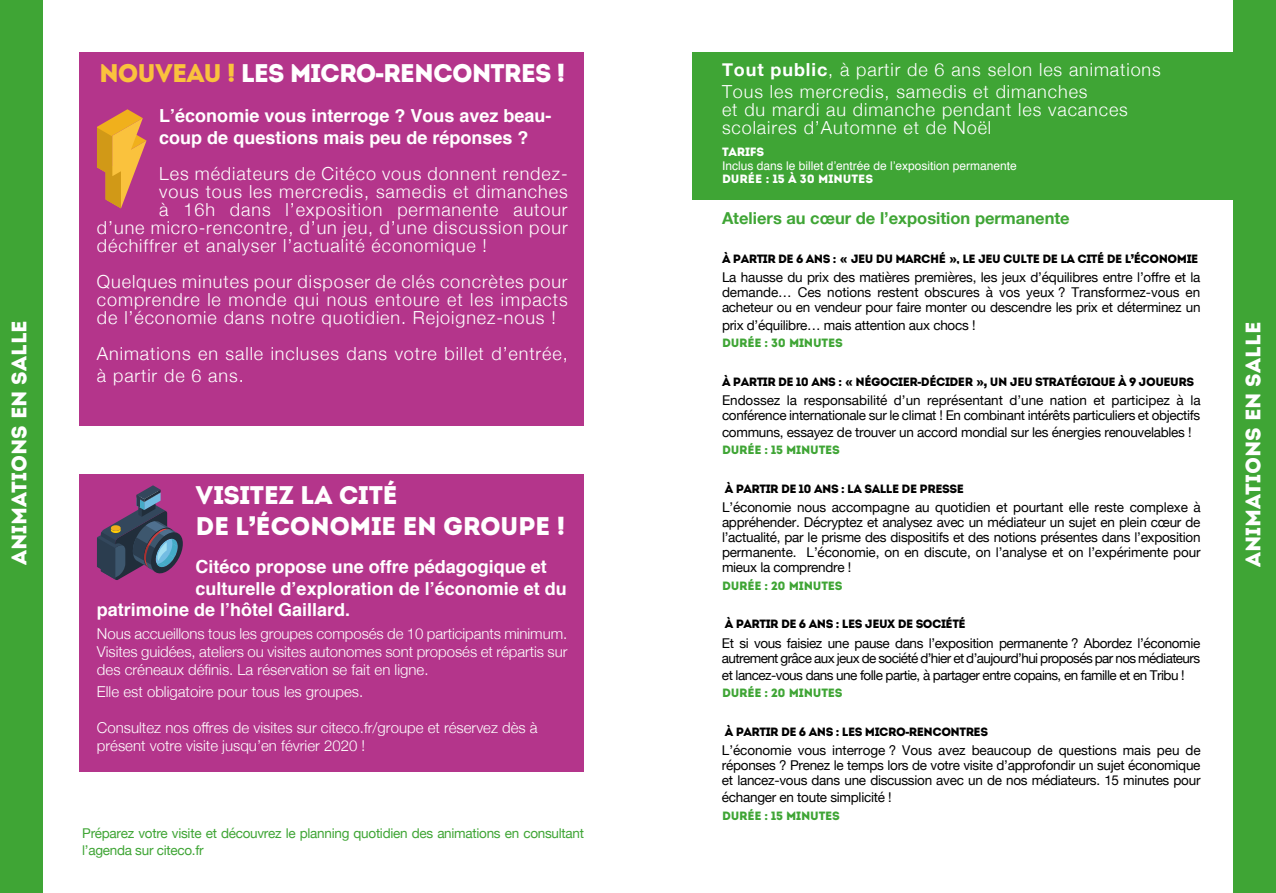
<style>
.page{position:relative;width:1276px;height:893px;background:#fff}
.page>*{position:absolute;margin:0;border:0;box-sizing:border-box;transform-origin:0 0}
.t1{font:25.5px/30.6px "Intro";letter-spacing:-.02em;color:#fff}
.t2{font:25.5px "Intro";letter-spacing:-.04em;color:#fff}
.t3{font:21px "Intro";color:#fff}
.t4{font:300 18px/18px "Helvetica Neue";letter-spacing:.05em;color:#fff}
.t5{font:700 18px/21.6px "Helvetica";color:#fff}
.t6{font:700 16.5px "Helvetica Neue";color:#3fa535}
.t7{font:300 15px/18px "Helvetica Neue";color:#fff;text-align:justify}
.t8{font:13.5px/15px "Helvetica Neue";letter-spacing:-.02em;color:#000;text-align:justify}
.t9{font:13.5px/15px "Helvetica Neue";letter-spacing:-.045em;color:#000}
.t10{font:13.5px/17.2px "Helvetica Neue";letter-spacing:-.02em;color:#3fa535}
.t11{font:13.5px "Helvetica Neue";letter-spacing:-.04em;color:#000}
.t12{font:12px "Intro";letter-spacing:-.04em;color:#000}
.t13{font:12px "Intro";letter-spacing:-.015em;color:#3fa535}
.t14{font:12px "Helvetica";color:#fff}
.t15{font:12px "Intro";color:#fff}
.s1{color:#fac23d}
.s2{font-family:"Arial";font-weight:900}
.s3{font-weight:700}
</style>
<div class="page">
<div style="left:1233px;top:0;width:43px;height:893px;background:#3fa535"></div>
<div style="left:692px;top:52px;width:573px;height:148px;background:#3fa535"></div>
<div style="left:80px;top:52px;width:504px;height:373px;background:#b4358b"></div>
<div style="left:80px;top:474px;width:504px;height:298px;background:#b4358b"></div>
<div style="left:0;top:0;width:43px;height:893px;background:#3fa535"></div>
<svg style="left:97px;top:109px;width:49px;height:99px"></svg>
<svg style="left:97px;top:485px;width:86px;height:95px"></svg>
<h2 class="t3" style="left:6px;top:565px;width:247px;rotate:-90deg">ANIMATIONS EN SALLE</h2>
<h1 class="t2" style="left:99px;top:58px;width:468px"><span class="s1">NOUVEAU !</span> LES MICRO<span class="s2">-</span>RENCONTRES !</h1>
<h3 class="t5" style="left:159px;top:105px;width:394px">L’économie vous interroge ? Vous avez beau&shy;coup de questions mais peu de réponses ?</h3>
<h3 class="t4" style="left:159px;top:163px;width:410px">Les médiateurs de Citéco vous donnent rendez-</h3>
<h3 class="t4" style="left:159px;top:181px;width:410px">vous tous les mercredis, samedis et dimanches</h3>
<h3 class="t4" style="left:159px;top:199px;width:410px">à 16h dans l’exposition permanente autour</h3>
<h3 class="t4" style="left:97px;top:217px;width:472px">d’une micro-rencontre, d’un jeu, d’une discussion pour</h3>
<h3 class="t4" style="left:97px;top:235px;width:391px">déchiffrer et analyser l’actualité économique !</h3>
<h3 class="t4" style="left:97px;top:271px;width:472px;text-align:justify">Quelques minutes pour disposer de clés concrètes pour comprendre le monde qui nous entoure et les impacts de l’économie dans notre quotidien. Rejoignez-nous !</h3>
<h3 class="t4" style="left:97px;top:341px;width:472px;line-height:22.5px">Animations en salle incluses dans votre billet d’entrée, à partir de 6 ans.</h3>
<h1 class="t1" style="left:196px;top:480px;width:371px">VISITEZ LA CITÉ<br>DE L<span class="s2">’</span>ÉCONOMIE EN GROUPE !</h1>
<h3 class="t5" style="left:196px;top:556px;width:353px">Citéco propose une offre pédagogique et</h3>
<h3 class="t5" style="left:196px;top:578px;width:373px">culturelle d’exploration de l’économie et du</h3>
<h3 class="t5" style="left:97px;top:599px;width:255px">patrimoine de l’hôtel Gaillard.</h3>
<p class="t7" style="left:97px;top:623px;width:472px">Nous accueillons tous les groupes composés de 10 participants minimum.<br>Visites guidées, ateliers ou visites autonomes sont proposés et répartis sur des créneaux définis. La réservation se fait en ligne.</p>
<p class="t7" style="left:97px;top:681px;width:268px">Elle est obligatoire pour tous les groupes.</p>
<p class="t7" style="left:97px;top:717px;width:442px">Consultez nos offres de visites sur citeco.fr/groupe et réservez dès à présent votre visite jusqu’en février 2020 !</p>
<p class="t10" style="left:82px;top:825px;width:503px">Préparez votre visite et découvrez le planning quotidien des animations en consultant l’agenda sur citeco.fr</p>
<h3 class="t4" style="left:722px;top:57px;width:440px;line-height:22.2px"><span class="s3">Tout public</span>, à partir de 6 ans selon les animations<br>Tous les mercredis, samedis et dimanches</h3>
<h3 class="t4" style="left:722px;top:100px;width:407px">et du mardi au dimanche pendant les vacances scolaires d’Automne et de Noël</h3>
<p class="t15" style="left:722px;top:145px;width:44px">TARIFS</p>
<p class="t14" style="left:722px;top:156px;width:296px">Inclus dans le billet d’entrée de l’exposition permanente</p>
<p class="t15" style="left:722px;top:172px;width:153px">DURÉE : 15 À 30 MINUTES</p>
<p class="t6" style="left:722px;top:206px;width:349px">Ateliers au cœur de l’exposition permanente</p>
<p class="t12" style="left:722px;top:252px;width:478px">À PARTIR DE 6 ANS : <span class="s2">«</span> JEU DU MARCHÉ <span class="s2">»</span>, LE JEU CULTE DE LA CITÉ DE L<span class="s2">’</span>ÉCONOMIE</p>
<p class="t8" style="left:722px;top:271px;width:480px">La hausse du prix des matières premières, les jeux d’équilibres entre l’offre et la demande… Ces notions restent obscures à vos yeux ? Transformez-vous en acheteur ou en vendeur pour faire monter ou descendre les prix et déterminez un</p>
<p class="t8" style="left:722px;top:318px;width:255px">prix d’équilibre… mais attention aux chocs !</p>
<p class="t13" style="left:722px;top:335px;width:122px">DURÉE : 30 MINUTES</p>
<p class="t12" style="left:722px;top:374px;width:473px">À PARTIR DE 10 ANS : <span class="s2">«</span> NÉGOCIER<span class="s2">-</span>DÉCIDER <span class="s2">»,</span> UN JEU STRATÉGIQUE À 9 JOUEURS</p>
<p class="t8" style="left:722px;top:393px;width:480px">Endossez la responsabilité d’un représentant d’une nation et participez à la conférence internationale sur le climat ! En combinant intérêts particuliers et objectifs</p>
<p class="t8" style="left:722px;top:426px;width:471px">communs, essayez de trouver un accord mondial sur les énergies renouvelables !</p>
<p class="t13" style="left:722px;top:443px;width:120px">DURÉE : 15 MINUTES</p>
<p class="t12" style="left:725px;top:482px;width:241px">À PARTIR DE 10 ANS : LA SALLE DE PRESSE</p>
<p class="t8" style="left:722px;top:501px;width:480px">L’économie nous accompagne au quotidien et pourtant elle reste complexe à appréhender. Décryptez et analysez avec un médiateur un sujet en plein cœur de l’actualité, par le prisme des dispositifs et des notions présentes dans l’exposition permanente. L’économie, on en discute, on l’analyse et on l’expérimente pour mieux la comprendre !</p>
<p class="t13" style="left:722px;top:578px;width:122px">DURÉE : 20 MINUTES</p>
<p class="t12" style="left:725px;top:617px;width:242px">À PARTIR DE 6 ANS : LES JEUX DE SOCIÉTÉ</p>
<p class="t9" style="left:722px;top:636px;width:480px">Et si vous faisiez une pause dans l’exposition permanente ? Abordez l’économie autrement grâce aux jeux de société d’hier et d’aujourd’hui proposés par nos médiateurs</p>
<p class="t11" style="left:722px;top:665px;width:464px">et lancez-vous dans une folle partie, à partager entre copains, en famille et en Tribu !</p>
<p class="t13" style="left:722px;top:686px;width:122px">DURÉE : 20 MINUTES</p>
<p class="t12" style="left:725px;top:724px;width:265px">À PARTIR DE 6 ANS : LES MICRO<span class="s2">-</span>RENCONTRES</p>
<p class="t8" style="left:722px;top:744px;width:480px">L’économie vous interroge ? Vous avez beaucoup de questions mais peu de réponses ? Prenez le temps lors de votre visite d’approfondir un sujet économique et lancez-vous dans une discussion avec un de nos médiateurs. 15 minutes pour</p>
<p class="t8" style="left:722px;top:791px;width:171px">échanger en toute simplicité !</p>
<p class="t13" style="left:722px;top:808px;width:120px">DURÉE : 15 MINUTES</p>
<h2 class="t3" style="left:1240px;top:567px;width:247px;rotate:-90deg">ANIMATIONS EN SALLE</h2>
</div>
